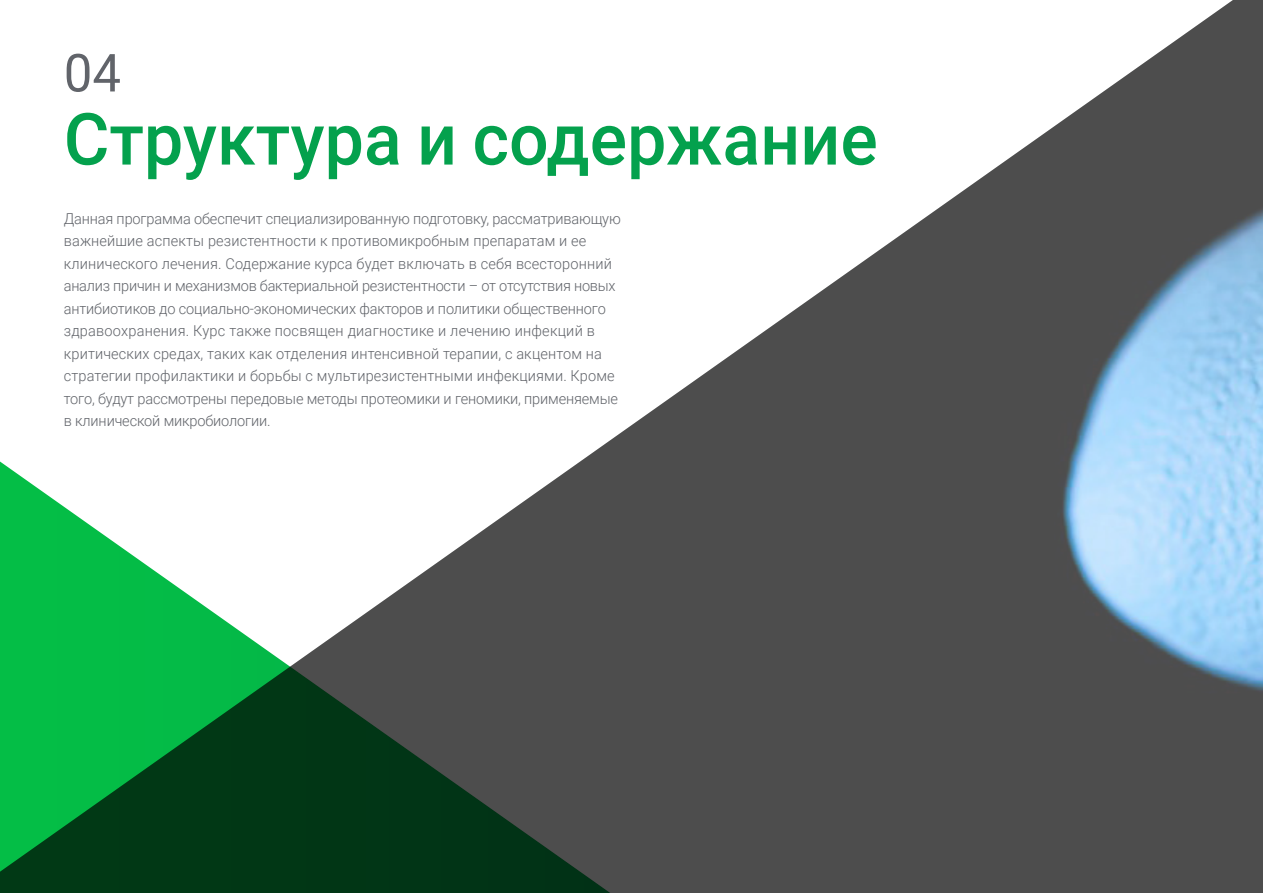
<style>
.page{position:relative;width:1263px;height:893px;background:#fff}
.page>*{position:absolute;margin:0;border:0;box-sizing:border-box;transform-origin:0 0}
.t1{font:500 72px "Roboto";color:#04a14d}
.t2{font:52.5px "Roboto";color:#61646a}
.t3{font:300 15px/22.5px "Roboto";letter-spacing:-.01em;color:#61646a}
</style>
<div class="page">
<img style="left:602px;top:0;width:661px;height:893px">
<svg style="left:0;top:446px;width:640px;height:447px"></svg>
<h2 class="t2" style="left:64px;top:36px;width:59px">04</h2>
<h1 class="t1" style="left:64px;top:89px;width:815px">Структура и содержание</h1>
<p class="t3" style="left:64px;top:207px;width:558px">Данная программа обеспечит специализированную подготовку, рассматривающую важнейшие аспекты резистентности к противомикробным препаратам и ее клинического лечения. Содержание курса будет включать в себя всесторонний анализ причин и механизмов бактериальной резистентности – от отсутствия новых антибиотиков до социально-экономических факторов и политики общественного здравоохранения. Курс также посвящен диагностике и лечению инфекций в критических средах, таких как отделения интенсивной терапии, с акцентом на стратегии профилактики и борьбы с мультирезистентными инфекциями. Кроме того, будут рассмотрены передовые методы протеомики и геномики, применяемые в клинической микробиологии.</p>
</div>
